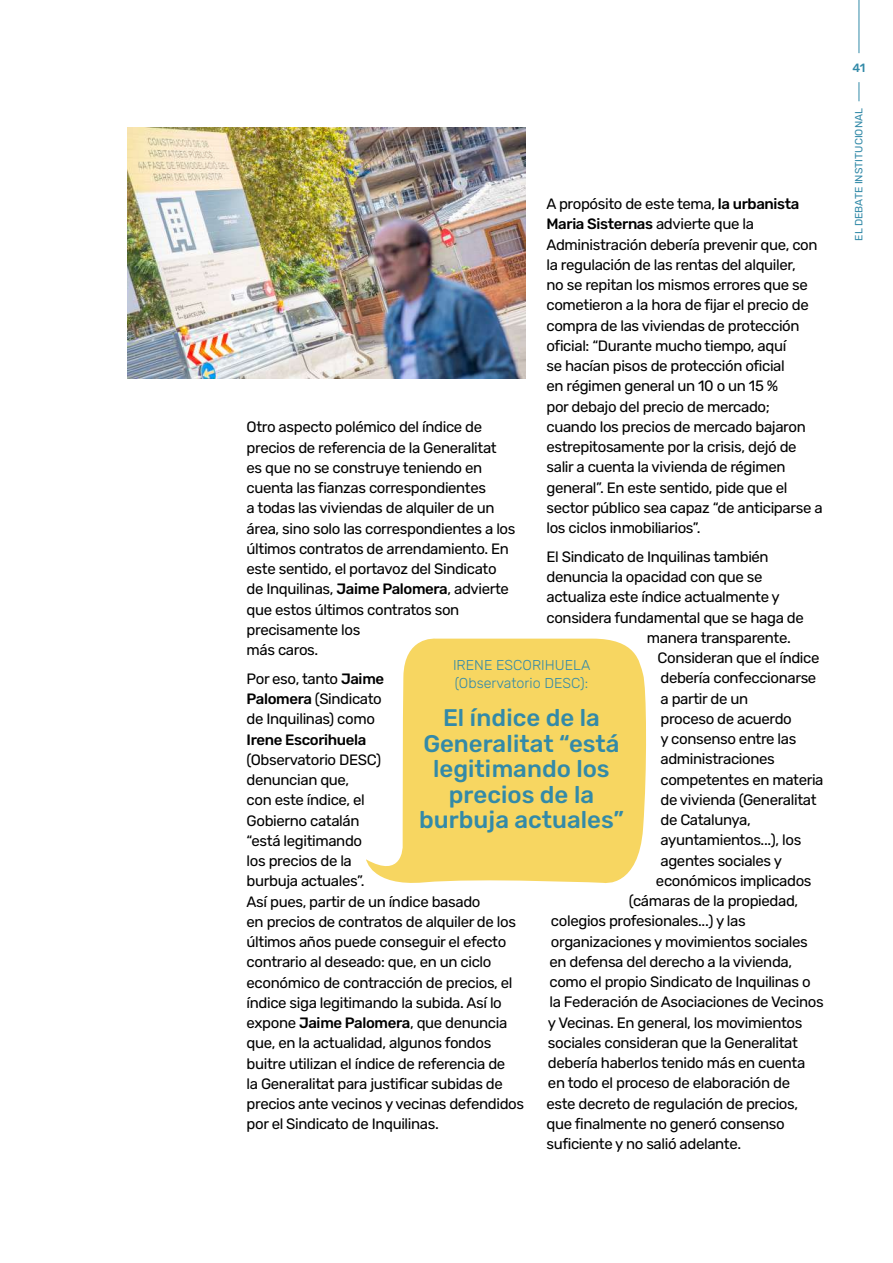
<style>
.page{position:relative;width:893px;height:1263px;background:#fff}
.page>*{position:absolute;margin:0;border:0;box-sizing:border-box;transform-origin:0 0}
.t1{font:500 24px/25.5px "Rubik";color:#338aa8;text-align:center}
.t2{font:15px/20.2px "Rubik";letter-spacing:-.025em;color:#000}
.t3{font:500 15px "Rubik";letter-spacing:-.025em;color:#000}
.t4{font:300 14.25px/18px "Rubik";color:#338aa8}
.t5{font:500 12px "Rubik";color:#338aa8}
.t6{font:10.5px "Rubik";color:#338aa8}
.s1{font-weight:500}
</style>
<div class="page">
<hr style="left:859px;top:0;width:1px;height:53px;background:#338aa8">
<svg style="left:859px;top:82px;width:1px;height:19px"></svg>
<svg style="left:366px;top:638px;width:280px;height:245px;background:#f8dc79"></svg>
<img style="left:128px;top:128px;width:397px;height:250px">
<p class="t2" style="left:546px;top:194px;width:278px">A propósito de este tema, <span class="s1">la urbanista Maria Sisternas</span> advierte que la Administración debería prevenir que, con la regulación de las rentas del alquiler,<br>no se repitan los mismos errores que se cometieron a la hora de fijar el precio de compra de las viviendas de protección oficial: “Durante mucho tiempo, aquí<br>se hacían pisos de protección oficial<br>en régimen general un 10 o un 15 %<br>por debajo del precio de mercado; cuando los precios de mercado bajaron estrepitosamente por la crisis, dejó de salir a cuenta la vivienda de régimen general”. En este sentido, pide que el sector público sea capaz “de anticiparse a los ciclos inmobiliarios”.</p>
<p class="t2" style="left:546px;top:547px;width:224px">El Sindicato de Inquilinas también</p>
<p class="t2" style="left:546px;top:567px;width:218px">denuncia la opacidad con que se</p>
<p class="t2" style="left:546px;top:587px;width:235px">actualiza este índice actualmente y</p>
<p class="t2" style="left:546px;top:608px;width:259px">considera fundamental que se haga de</p>
<p class="t2" style="left:647px;top:628px;width:145px">manera transparente.</p>
<p class="t2" style="left:657px;top:648px;width:164px">Consideran que el índice</p>
<p class="t2" style="left:660px;top:668px;width:157px">debería confeccionarse</p>
<p class="t2" style="left:660px;top:689px;width:89px">a partir de un</p>
<p class="t2" style="left:660px;top:709px;width:133px">proceso de acuerdo</p>
<p class="t2" style="left:660px;top:729px;width:137px">y consenso entre las</p>
<p class="t2" style="left:660px;top:749px;width:116px">administraciones</p>
<p class="t2" style="left:660px;top:770px;width:165px">competentes en materia</p>
<p class="t2" style="left:660px;top:790px;width:158px">de vivienda (Generalitat</p>
<p class="t2" style="left:660px;top:810px;width:92px">de Catalunya,</p>
<p class="t2" style="left:660px;top:830px;width:142px">ayuntamientos...), los</p>
<p class="t2" style="left:660px;top:851px;width:123px">agentes sociales y</p>
<p class="t2" style="left:656px;top:871px;width:157px">económicos implicados</p>
<p class="t2" style="left:629px;top:891px;width:171px">(cámaras de la propiedad,</p>
<p class="t2" style="left:551px;top:911px;width:196px">colegios profesionales...) y las</p>
<p class="t2" style="left:551px;top:932px;width:258px">organizaciones y movimientos sociales</p>
<p class="t2" style="left:549px;top:952px;width:244px">en defensa del derecho a la vivienda,</p>
<p class="t2" style="left:549px;top:972px;width:263px">como el propio Sindicato de Inquilinas o</p>
<p class="t2" style="left:549px;top:992px;width:276px">la Federación de Asociaciones de Vecinos</p>
<p class="t2" style="left:548px;top:1013px;width:256px">y Vecinas. En general, los movimientos</p>
<p class="t2" style="left:548px;top:1033px;width:251px">sociales consideran que la Generalitat</p>
<p class="t2" style="left:548px;top:1053px;width:259px">debería haberlos tenido más en cuenta</p>
<p class="t2" style="left:548px;top:1073px;width:244px">en todo el proceso de elaboración de</p>
<p class="t2" style="left:546px;top:1094px;width:253px">este decreto de regulación de precios,</p>
<p class="t2" style="left:546px;top:1114px;width:240px">que finalmente no generó consenso</p>
<p class="t2" style="left:546px;top:1134px;width:196px">suficiente y no salió adelante.</p>
<p class="t2" style="left:247px;top:417px;width:270px">Otro aspecto polémico del índice de precios de referencia de la Generalitat es que no se construye teniendo en cuenta las fianzas correspondientes<br>a todas las viviendas de alquiler de un área, sino solo las correspondientes a los últimos contratos de arrendamiento. En este sentido, el portavoz del Sindicato de Inquilinas, <span class="s1">Jaime Palomera</span>, advierte que estos últimos contratos son precisamente los<br>más caros.</p>
<p class="t2" style="left:247px;top:669px;width:139px">Por eso, tanto <span class="s1">Jaime<br>Palomera</span> (Sindicato de Inquilinas) como</p>
<p class="t3" style="left:247px;top:731px;width:121px">Irene Escorihuela</p>
<p class="t2" style="left:247px;top:750px;width:279px">(Observatorio DESC)<br>denuncian que,<br>con este índice, el<br>Gobierno catalán<br>“está legitimando<br>los precios de la<br>burbuja actuales”.<br>Así pues, partir de un índice basado<br>en precios de contratos de alquiler de los últimos años puede conseguir el efecto contrario al deseado: que, en un ciclo económico de contracción de precios, el índice siga legitimando la subida. Así lo expone <span class="s1">Jaime Palomera</span>, que denuncia que, en la actualidad, algunos fondos buitre utilizan el índice de referencia de<br>la Generalitat para justificar subidas de precios ante vecinos y vecinas defendidos por el Sindicato de Inquilinas.</p>
<p class="t4" style="left:453px;top:656px;width:139px">IRENE ESCORIHUELA (Observatorio DESC):</p>
<h1 class="t1" style="left:419px;top:706px;width:206px">El índice de la<br>Generalitat “está legitimando los precios de la burbuja actuales”</h1>
<p class="t5" style="left:852px;top:62px;width:15px">41</p>
<p class="t6" style="left:853px;top:241px;width:134px;rotate:-90deg">EL DEBATE INSTITUCIONAL</p>
</div>
